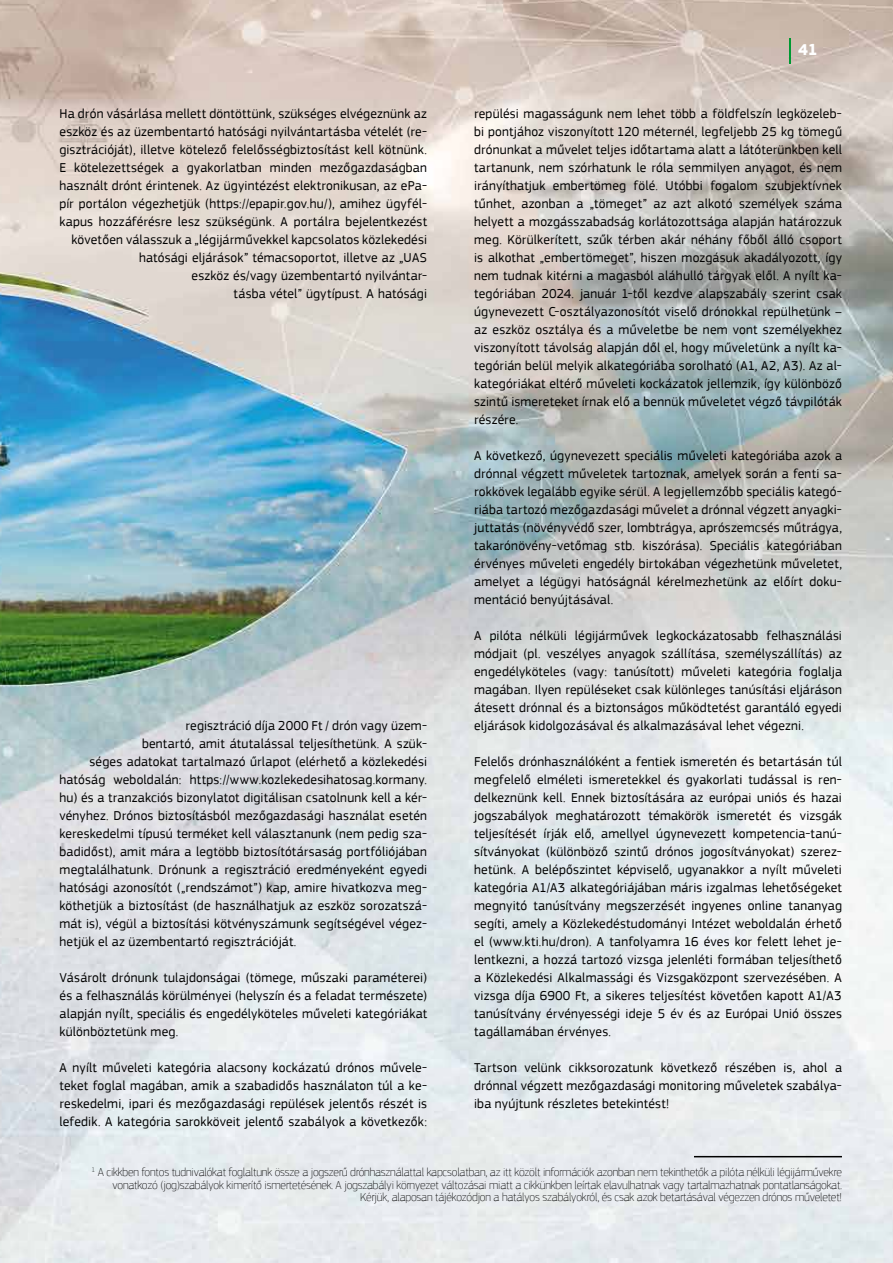
<style>
.page{position:relative;width:893px;height:1263px;background:#fff}
.page>*{position:absolute;margin:0;border:0;box-sizing:border-box;transform-origin:0 0}
.t1{font:700 16.5px "PF Square Sans Pro";color:#fff}
.t2{font:13.5px/18px "PF Square Sans Pro";letter-spacing:.015em;color:#000;text-align:justify}
.t3{font:100 12px/12.8px "PF Square Sans Pro";letter-spacing:-.015em;color:#000;text-align:right}
</style>
<div class="page">
<img style="left:0;top:0;width:893px;height:1263px">
<hr style="left:694px;top:1156px;width:148px;height:1px;background:#000">
<svg style="left:789px;top:39px;width:1px;height:25px"></svg>
<p class="t2" style="left:60px;top:104px;width:369px;text-align:right">Ha drón vásárlása mellett döntöttünk, szükséges elvégeznünk az eszköz és az üzembentartó hatósági nyilvántartásba vételét (re&shy;gisztrációját), illetve kötelező felelősségbiztosítást kell kötnünk.<br>E kötelezettségek a gyakorlatban minden mezőgazdaságban használt drónt érintenek. Az ügyintézést elektronikusan, az ePa&shy;pír portálon végezhetjük (https://epapir.gov.hu/), amihez ügyfél&shy;kapus hozzáférésre lesz szükségünk. A portálra bejelentkezést követően válasszuk a „légijárművekkel kapcsolatos közlekedési hatósági eljárások” témacsoportot, illetve az „UAS<br>eszköz és/vagy üzembentartó nyilvántar-<br>tásba vétel” ügytípust. A hatósági</p>
<p class="t2" style="left:186px;top:716px;width:243px">regisztráció díja 2000 Ft / drón vagy üzem-</p>
<p class="t2" style="left:142px;top:734px;width:286px">bentartó, amit átutalással teljesíthetünk. A szük-</p>
<p class="t2" style="left:90px;top:752px;width:339px">séges adatokat tartalmazó űrlapot (elérhető a közlekedési</p>
<p class="t2" style="left:60px;top:770px;width:369px">hatóság weboldalán: https://www.kozlekedesihatosag.kormany.</p>
<p class="t2" style="left:60px;top:788px;width:369px">hu) és a tranzakciós bizonylatot digitálisan csatolnunk kell a kér-</p>
<p class="t2" style="left:60px;top:806px;width:369px">vényhez. Drónos biztosításból mezőgazdasági használat esetén</p>
<p class="t2" style="left:60px;top:824px;width:369px">kereskedelmi típusú terméket kell választanunk (nem pedig sza-</p>
<p class="t2" style="left:60px;top:842px;width:369px">badidőst), amit mára a legtöbb biztosítótársaság portfóliójában</p>
<p class="t2" style="left:60px;top:860px;width:369px">megtalálhatunk. Drónunk a regisztráció eredményeként egyedi</p>
<p class="t2" style="left:60px;top:878px;width:369px">hatósági azonosítót („rendszámot”) kap, amire hivatkozva meg-</p>
<p class="t2" style="left:60px;top:896px;width:369px">köthetjük a biztosítást (de használhatjuk az eszköz sorozatszá-</p>
<p class="t2" style="left:60px;top:914px;width:369px">mát is), végül a biztosítási kötvényszámunk segítségével végez-</p>
<p class="t2" style="left:60px;top:932px;width:238px">hetjük el az üzembentartó regisztrációját.</p>
<p class="t2" style="left:60px;top:968px;width:369px">Vásárolt drónunk tulajdonságai (tömege, műszaki paraméterei) és a felhasználás körülményei (helyszín és a feladat természete) alapján nyílt, speciális és engedélyköteles műveleti kategóriákat különböztetünk meg.</p>
<p class="t2" style="left:60px;top:1058px;width:369px">A nyílt műveleti kategória alacsony kockázatú drónos művele&shy;teket foglal magában, amik a szabadidős használaton túl a ke&shy;reskedelmi, ipari és mezőgazdasági repülések jelentős részét is lefedik. A kategória sarokköveit jelentő szabályok a következők:</p>
<p class="t1" style="left:798px;top:40px;width:21px">41</p>
<p class="t2" style="left:474px;top:104px;width:369px">repülési magasságunk nem lehet több a földfelszín legközeleb&shy;bi pontjához viszonyított 120 méternél, legfeljebb 25 kg tömegű drónunkat a művelet teljes időtartama alatt a látóterünkben kell tartanunk, nem szórhatunk le róla semmilyen anyagot, és nem irányíthatjuk embertömeg fölé. Utóbbi fogalom szubjektívnek tűnhet, azonban a „tömeget” az azt alkotó személyek száma helyett a mozgásszabadság korlátozottsága alapján határozzuk meg. Körülkerített, szűk térben akár néhány főből álló csoport is alkothat „embertömeget”, hiszen mozgásuk akadályozott, így nem tudnak kitérni a magasból aláhulló tárgyak elől. A nyílt ka&shy;tegóriában 2024. január 1-től kezdve alapszabály szerint csak úgynevezett C-osztályazonosítót viselő drónokkal repülhetünk – az eszköz osztálya és a műveletbe be nem vont személyekhez viszonyított távolság alapján dől el, hogy műveletünk a nyílt ka&shy;tegórián belül melyik alkategóriába sorolható (A1, A2, A3). Az al&shy;kategóriákat eltérő műveleti kockázatok jellemzik, így különböző szintű ismereteket írnak elő a bennük műveletet végző távpilóták részére.</p>
<p class="t2" style="left:474px;top:446px;width:369px">A következő, úgynevezett speciális műveleti kategóriába azok a drónnal végzett műveletek tartoznak, amelyek során a fenti sa&shy;rokkövek legalább egyike sérül. A legjellemzőbb speciális kategó&shy;riába tartozó mezőgazdasági művelet a drónnal végzett anyagki&shy;juttatás (növényvédő szer, lombtrágya, aprószemcsés műtrágya, takarónövény-vetőmag stb. kiszórása). Speciális kategóriában érvényes műveleti engedély birtokában végezhetünk műveletet, amelyet a légügyi hatóságnál kérelmezhetünk az előírt doku&shy;mentáció benyújtásával.</p>
<p class="t2" style="left:474px;top:626px;width:369px">A pilóta nélküli légijárművek legkockázatosabb felhasználási módjait (pl. veszélyes anyagok szállítása, személyszállítás) az engedélyköteles (vagy: tanúsított) műveleti kategória foglalja magában. Ilyen repüléseket csak különleges tanúsítási eljáráson átesett drónnal és a biztonságos működtetést garantáló egyedi eljárások kidolgozásával és alkalmazásával lehet végezni.</p>
<p class="t2" style="left:474px;top:752px;width:369px">Felelős drónhasználóként a fentiek ismeretén és betartásán túl megfelelő elméleti ismeretekkel és gyakorlati tudással is ren&shy;delkeznünk kell. Ennek biztosítására az európai uniós és hazai jogszabályok meghatározott témakörök ismeretét és vizsgák teljesítését írják elő, amellyel úgynevezett kompetencia-tanú&shy;sítványokat (különböző szintű drónos jogosítványokat) szerez&shy;hetünk. A belépőszintet képviselő, ugyanakkor a nyílt műveleti kategória A1/A3 alkategóriájában máris izgalmas lehetőségeket megnyitó tanúsítvány megszerzését ingyenes online tananyag segíti, amely a Közlekedéstudományi Intézet weboldalán érhető el (www.kti.hu/dron). A tanfolyamra 16 éves kor felett lehet je&shy;lentkezni, a hozzá tartozó vizsga jelenléti formában teljesíthető a Közlekedési Alkalmassági és Vizsgaközpont szervezésében. A vizsga díja 6900 Ft, a sikeres teljesítést követően kapott A1/A3 tanúsítvány érvényességi ideje 5 év és az Európai Unió összes tagállamában érvényes.</p>
<p class="t2" style="left:474px;top:1058px;width:369px">Tartson velünk cikksorozatunk következő részében is, ahol a drónnal végzett mezőgazdasági monitoring műveletek szabálya&shy;iba nyújtunk részletes betekintést!</p>
<p class="t3" style="left:91px;top:1165px;width:752px"><sup>1</sup> A cikkben fontos tudnivalókat foglaltunk össze a jogszerű drónhasználattal kapcsolatban, az itt közölt információk azonban nem tekinthetők a pilóta nélküli légijárművekre vonatkozó (jog)szabályok kimerítő ismertetésének. A jogszabályi környezet változásai miatt a cikkünkben leírtak elavulhatnak vagy tartalmazhatnak pontatlanságokat.<br>Kérjük, alaposan tájékozódjon a hatályos szabályokról, és csak azok betartásával végezzen drónos műveletet!</p>
</div>
